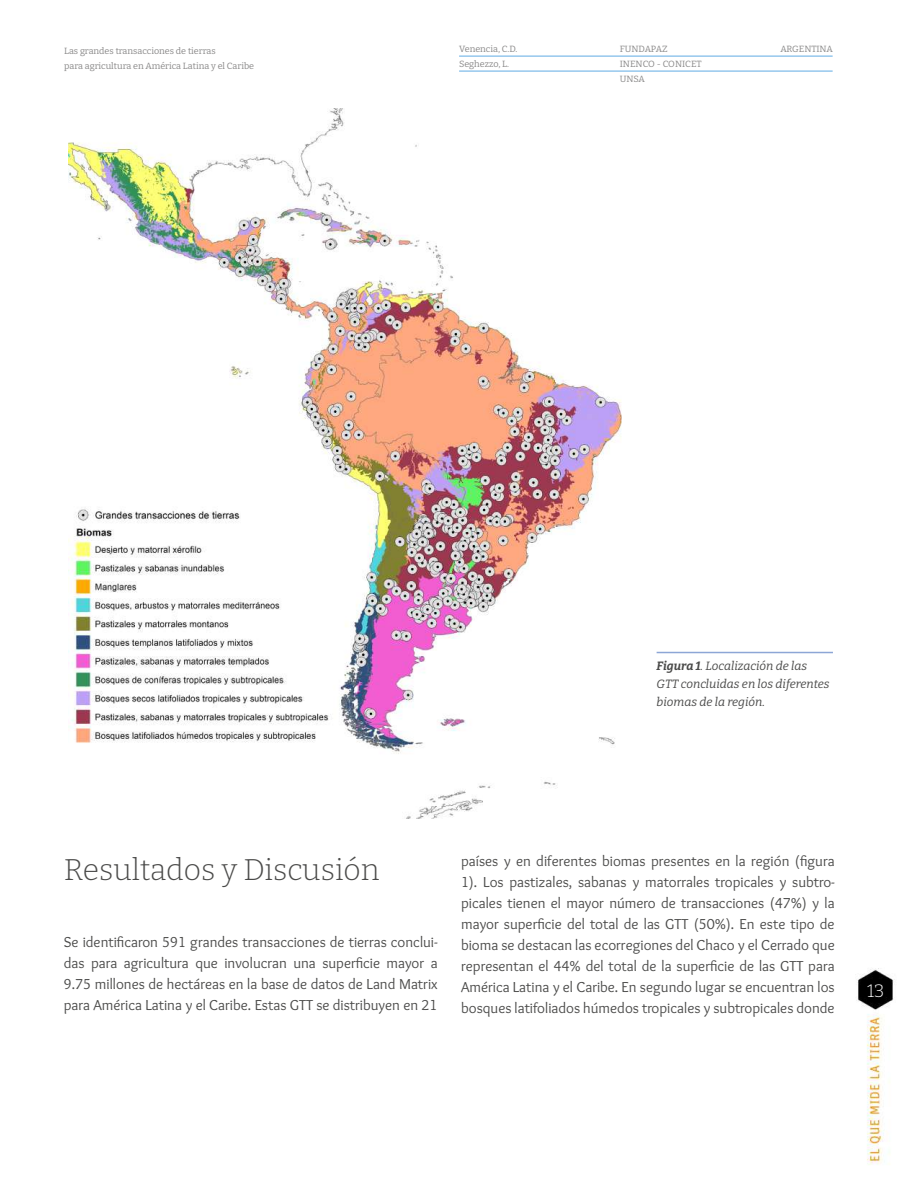
<style>
.page{position:relative;width:918px;height:1188px;background:#fff}
.page>*{position:absolute;margin:0;border:0;box-sizing:border-box;transform-origin:0 0}
.t1{font:300 30px "Bitter";color:#4a4a49}
.t2{font:300 18px "Bitter";color:#fff}
.t3{font:15px/21px "Overlock";color:#4a4a49;text-align:justify}
.t4{font:italic 12px/18px "Bitter";color:#4a4a49}
.t5{font:9px/15px "Bitter";color:#898888}
.t6{font:9px "Bitter";letter-spacing:-.02em;color:#898888}
.s1{font-weight:700}
</style>
<div class="page">
<img style="left:856px;top:968px;width:39px;height:197px">
<hr style="left:459px;top:55px;width:374px;height:2px;background:#95c7ed">
<hr style="left:459px;top:70px;width:374px;height:2px;background:#95c7ed">
<hr style="left:657px;top:652px;width:176px;height:1px;background:#8da6d6">
<img style="left:68px;top:109px;width:554px;height:710px">
<p class="t5" style="left:64px;top:43px;width:192px">Las grandes transacciones de tierras<br>para agricultura en América Latina y el Caribe</p>
<p class="t5" style="left:459px;top:41px;width:60px">Venencia, C.D.</p>
<p class="t6" style="left:780px;top:43px;width:54px">ARGENTINA</p>
<p class="t5" style="left:459px;top:56px;width:52px">Seghezzo, L.</p>
<p class="t5" style="left:620px;top:41px;width:83px">FUNDAPAZ<br>INENCO - CONICET<br>UNSA</p>
<p class="t4" style="left:657px;top:656px;width:175px"><span class="s1">Figura 1</span>. Localización de las<br>GTT concluidas en los diferentes biomas de la región.</p>
<h1 class="t1" style="left:64px;top:849px;width:317px">Resultados y Discusión</h1>
<p class="t3" style="left:64px;top:932px;width:375px">Se identificaron 591 grandes transacciones de tierras conclui&shy;das para agricultura que involucran una superficie mayor a 9.75 millones de hectáreas en la base de datos de Land Matrix para América Latina y el Caribe. Estas GTT se distribuyen en 21</p>
<p class="t3" style="left:461px;top:851px;width:375px">países y en diferentes biomas presentes en la región (figura 1). Los pastizales, sabanas y matorrales tropicales y subtro&shy;picales tienen el mayor número de transacciones (47%) y la mayor superficie del total de las GTT (50%). En este tipo de bioma se destacan las ecorregiones del Chaco y el Cerrado que representan el 44% del total de la superficie de las GTT para América Latina y el Caribe. En segundo lugar se encuentran los bosques latifoliados húmedos tropicales y subtropicales donde</p>
<p class="t2" style="left:867px;top:979px;width:19px">13</p>
</div>
